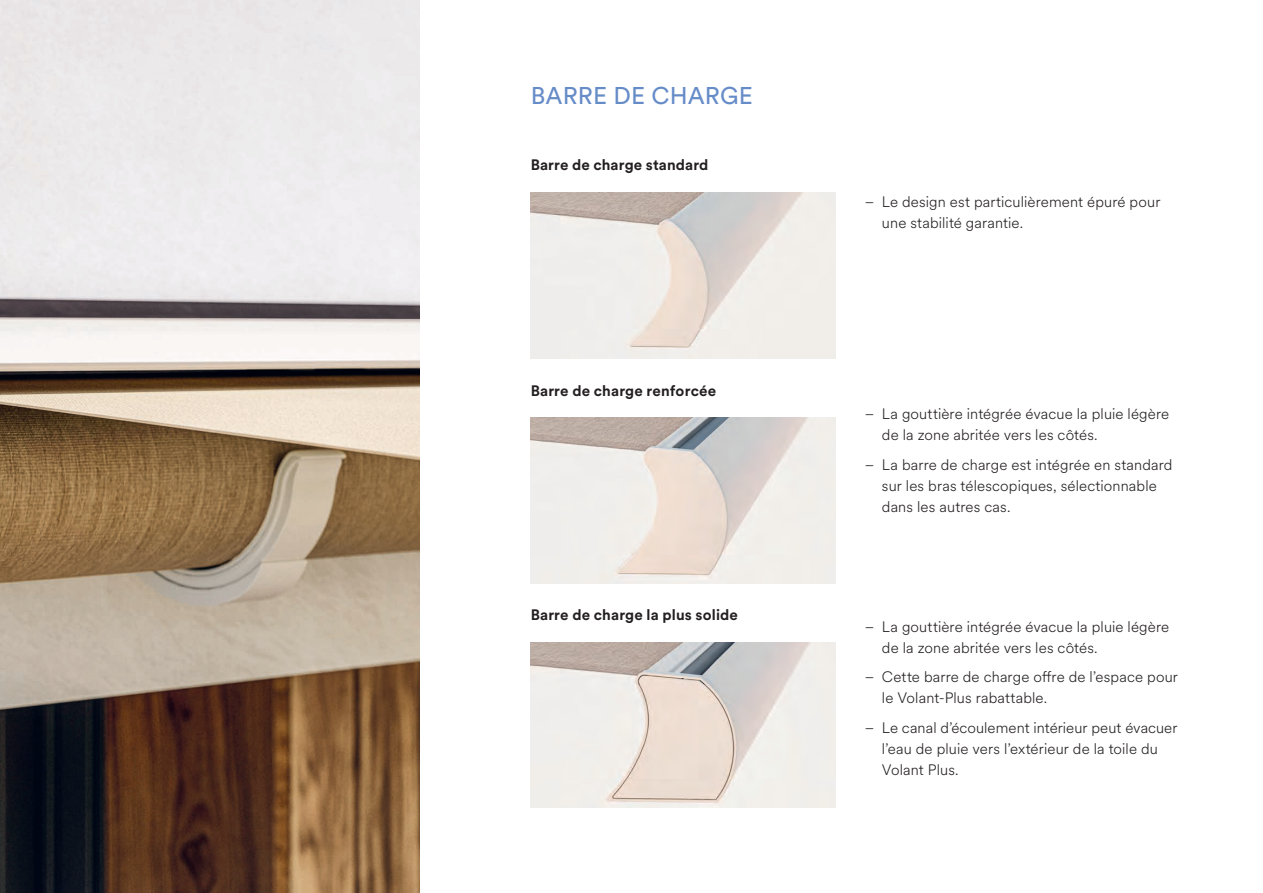
<style>
.page{position:relative;width:1263px;height:893px;background:#fff}
.page>*{position:absolute;margin:0;border:0;box-sizing:border-box;transform-origin:0 0}
.t1{font:24px "Circular XX";letter-spacing:.005em;color:#668cc8}
.t2{font:300 15px/21px "Circular XX";letter-spacing:.01em;color:#231f20}
.t3{font:700 15px "Circular XX";letter-spacing:.01em;color:#231f20}
</style>
<div class="page">
<img style="left:0;top:0;width:419px;height:893px">
<img style="left:531px;top:192px;width:304px;height:166px">
<img style="left:531px;top:418px;width:304px;height:165px">
<img style="left:531px;top:642px;width:304px;height:166px">
<h1 class="t1" style="left:531px;top:79px;width:224px">BARRE DE CHARGE</h1>
<p class="t3" style="left:531px;top:155px;width:179px">Barre de charge standard</p>
<p class="t3" style="left:531px;top:380px;width:187px">Barre de charge renforcée</p>
<p class="t3" style="left:531px;top:605px;width:209px">Barre de charge la plus solide</p>
<p class="t2" style="left:882px;top:190px;width:280px;text-indent:-17px">– Le design est particulièrement épuré pour une stabilité garantie.</p>
<p class="t2" style="left:882px;top:403px;width:289px;text-indent:-17px">– La gouttière intégrée évacue la pluie légère de la zone abritée vers les côtés.</p>
<p class="t2" style="left:882px;top:453px;width:292px;text-indent:-17px">– La barre de charge est intégrée en standard sur les bras télescopiques, sélectionnable dans les autres cas.</p>
<p class="t2" style="left:882px;top:615px;width:289px;text-indent:-17px">– La gouttière intégrée évacue la pluie légère de la zone abritée vers les côtés.</p>
<p class="t2" style="left:882px;top:666px;width:297px;text-indent:-17px">– Cette barre de charge offre de l’espace pour le Volant-Plus rabattable.</p>
<p class="t2" style="left:882px;top:716px;width:297px;text-indent:-17px">– Le canal d’écoulement intérieur peut évacuer l’eau de pluie vers l’extérieur de la toile du<br>Volant Plus.</p>
</div>
